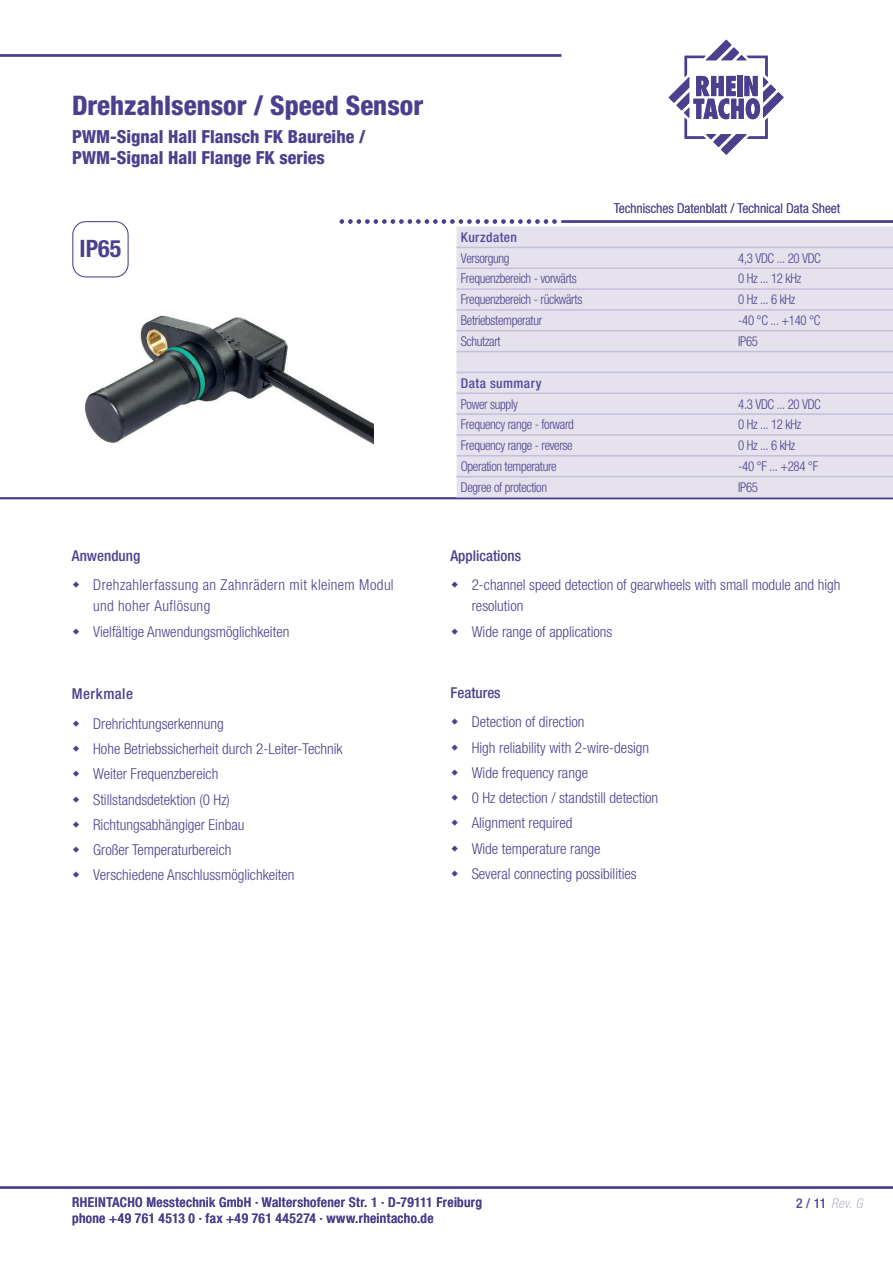
<style>
.page{position:relative;width:893px;height:1263px;background:#fff}
.page>*{position:absolute;margin:0;border:0;box-sizing:border-box;transform-origin:0 0}
.t1{font:800 condensed 27px "Helvetica Neue LT Std";color:#4e3f8e}
.t2{font:700 condensed 24px "Helvetica Neue";color:#4e3f8e}
.t3{font:800 condensed 18px/21.6px "Helvetica Neue LT Std";color:#4e3f8e}
.t4{font:300 condensed 15px/25.2px "Helvetica Neue LT Std";color:#4e3f8e}
.t5{font:300 condensed 15px/21px "Helvetica Neue LT Std";letter-spacing:.025em;color:#4e3f8e}
.t6{font:500 condensed 15px "Helvetica Neue LT Std";color:#4e3f8e}
.t7{font:500 condensed 15px "Helvetica Neue LT Std";letter-spacing:.03em;color:#4e3f8e}
.t8{font:300 condensed 13.5px "Helvetica Neue LT Std";letter-spacing:-.025em;color:#4e3f8e;scale:.95 1}
.t9{font:500 condensed 13.5px/16.5px "Helvetica Neue LT Std";letter-spacing:.025em;color:#4e3f8e}
.t10{font:300 condensed 13.5px "Helvetica Neue LT Std";letter-spacing:.01em;color:#4e3f8e}
.t11{font:500 condensed 13.5px "Helvetica Neue LT Std";letter-spacing:.035em;color:#51489c}
.t12{font:italic 300 condensed 13.5px "Helvetica Neue LT Std";color:#bab3d2}
.s1{font-weight:500;font-style:normal;color:#4e3f8e}
</style>
<div class="page">
<hr style="left:561px;top:220px;width:332px;height:3px;background:#4e3f8e">
<hr style="left:0;top:1186px;width:893px;height:3px;background:#4e3f8e">
<svg style="left:668px;top:40px;width:116px;height:115px"></svg>
<svg style="left:340px;top:219px;width:217px;height:5px"></svg>
<hr style="left:0;top:54px;width:561px;height:3px;background:#4e3f8e">
<hr style="left:0;top:497px;width:893px;height:2px;background:#4e3f8e">
<div style="left:457px;top:227px;width:436px;height:270px;background:#e5e2ee"></div>
<hr style="left:457px;top:247px;width:277px;height:1px;background:#c4beda">
<hr style="left:734px;top:247px;width:159px;height:1px;background:#c4beda">
<hr style="left:457px;top:267px;width:277px;height:2px;background:#c4beda">
<hr style="left:734px;top:267px;width:159px;height:2px;background:#c4beda">
<hr style="left:457px;top:288px;width:277px;height:2px;background:#c4beda">
<hr style="left:734px;top:288px;width:159px;height:2px;background:#c4beda">
<hr style="left:457px;top:309px;width:277px;height:2px;background:#c4beda">
<hr style="left:734px;top:309px;width:159px;height:2px;background:#c4beda">
<hr style="left:457px;top:330px;width:277px;height:1px;background:#c4beda">
<hr style="left:734px;top:330px;width:159px;height:1px;background:#c4beda">
<hr style="left:457px;top:351px;width:277px;height:1px;background:#c4beda">
<hr style="left:734px;top:351px;width:159px;height:1px;background:#c4beda">
<hr style="left:457px;top:372px;width:277px;height:1px;background:#c4beda">
<hr style="left:734px;top:372px;width:159px;height:1px;background:#c4beda">
<hr style="left:457px;top:392px;width:277px;height:2px;background:#c4beda">
<hr style="left:734px;top:392px;width:159px;height:2px;background:#c4beda">
<hr style="left:457px;top:413px;width:277px;height:2px;background:#c4beda">
<hr style="left:734px;top:413px;width:159px;height:2px;background:#c4beda">
<hr style="left:457px;top:434px;width:277px;height:2px;background:#c4beda">
<hr style="left:734px;top:434px;width:159px;height:2px;background:#c4beda">
<hr style="left:457px;top:455px;width:277px;height:1px;background:#c4beda">
<hr style="left:734px;top:455px;width:159px;height:1px;background:#c4beda">
<hr style="left:457px;top:476px;width:277px;height:1px;background:#c4beda">
<hr style="left:734px;top:476px;width:159px;height:1px;background:#c4beda">
<div style="left:72px;top:221px;width:57px;height:56px;border:1px solid #4e3f8e;border-radius:13px"></div>
<img style="left:85px;top:315px;width:289px;height:130px">
<h1 class="t1" style="left:72px;top:89px;width:353px">Drehzahlsensor / Speed Sensor</h1>
<p class="t3" style="left:72px;top:125px;width:295px">PWM-Signal Hall Flansch FK Baureihe /<br>PWM-Signal Hall Flange FK series</p>
<h2 class="t2" style="left:80px;top:234px;width:43px">IP65</h2>
<p class="t6" style="left:72px;top:547px;width:70px">Anwendung</p>
<p class="t5" style="left:93px;top:574px;width:302px">Drehzahlerfassung an Zahnrädern mit kleinem Modul und hoher Auflösung</p>
<p class="t4" style="left:93px;top:619px;width:198px">Vielfältige Anwendungsmöglichkeiten</p>
<p class="t7" style="left:72px;top:685px;width:63px">Merkmale</p>
<p class="t4" style="left:93px;top:711px;width:251px">Drehrichtungserkennung<br>Hohe Betriebssicherheit durch 2-Leiter-Technik<br>Weiter Frequenzbereich<br>Stillstandsdetektion (0 Hz)<br>Richtungsabhängiger Einbau<br>Großer Temperaturbereich<br>Verschiedene Anschlussmöglichkeiten</p>
<p class="t10" style="left:614px;top:200px;width:228px">Technisches Datenblatt / Technical Data Sheet</p>
<p class="t11" style="left:461px;top:229px;width:58px">Kurzdaten</p>
<p class="t8" style="left:461px;top:250px;width:53px">Versorgung</p>
<p class="t8" style="left:738px;top:250px;width:89px">4,3 VDC ... 20 VDC</p>
<p class="t8" style="left:461px;top:271px;width:123px">Frequenzbereich - vorwärts</p>
<p class="t8" style="left:738px;top:271px;width:68px">0 Hz ... 12 kHz</p>
<p class="t8" style="left:461px;top:292px;width:129px">Frequenzbereich - rückwärts</p>
<p class="t8" style="left:738px;top:292px;width:62px">0 Hz ... 6 kHz</p>
<p class="t8" style="left:461px;top:313px;width:87px">Betriebstemperatur</p>
<p class="t8" style="left:738px;top:313px;width:88px">-40 °C ... +140 °C</p>
<p class="t8" style="left:461px;top:333px;width:44px">Schutzart</p>
<p class="t8" style="left:738px;top:333px;width:22px">IP65</p>
<p class="t11" style="left:461px;top:375px;width:82px">Data summary</p>
<p class="t8" style="left:461px;top:396px;width:61px">Power supply</p>
<p class="t8" style="left:738px;top:396px;width:89px">4.3 VDC ... 20 VDC</p>
<p class="t8" style="left:461px;top:417px;width:121px">Frequency range - forward</p>
<p class="t8" style="left:738px;top:417px;width:68px">0 Hz ... 12 kHz</p>
<p class="t8" style="left:461px;top:438px;width:119px">Frequency range - reverse</p>
<p class="t8" style="left:738px;top:438px;width:62px">0 Hz ... 6 kHz</p>
<p class="t8" style="left:461px;top:458px;width:102px">Operation temperature</p>
<p class="t8" style="left:738px;top:458px;width:86px">-40 °F ... +284 °F</p>
<p class="t8" style="left:461px;top:479px;width:92px">Degree of protection</p>
<p class="t8" style="left:738px;top:479px;width:22px">IP65</p>
<p class="t6" style="left:450px;top:547px;width:72px">Applications</p>
<p class="t4" style="left:472px;top:574px;width:370px;line-height:21px">2-channel speed detection of gearwheels with small module and high resolution</p>
<p class="t4" style="left:472px;top:619px;width:142px">Wide range of applications</p>
<p class="t6" style="left:450px;top:684px;width:52px">Features</p>
<p class="t4" style="left:472px;top:709px;width:188px">Detection of direction<br>High reliability with 2-wire-design<br>Wide frequency range<br>0 Hz detection / standstill detection<br>Alignment required<br>Wide temperature range<br>Several connecting possibilities</p>
<p class="t9" style="left:72px;top:1193px;width:411px">RHEINTACHO Messtechnik GmbH · Waltershofener Str. 1 · D-79111 Freiburg phone +49 761 4513 0 · fax +49 761 445274 · www.rheintacho.de</p>
<p class="t12" style="left:796px;top:1196px;width:68px"><span class="s1">2 / 11</span> Rev. G</p>
</div>
